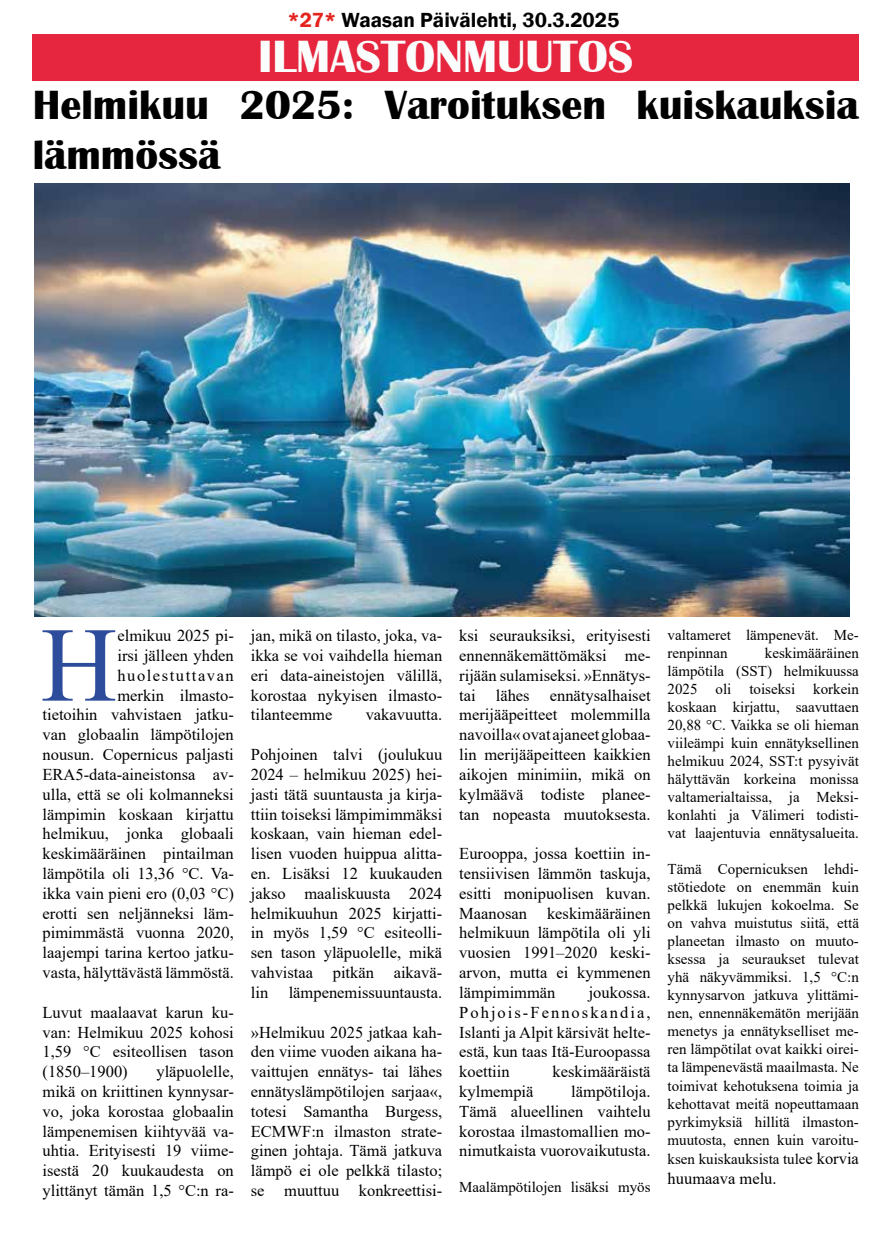
<style>
.page{position:relative;width:893px;height:1234px;background:#fff}
.page>*{position:absolute;margin:0;border:0;box-sizing:border-box;transform-origin:0 0}
.t1{font:106.2px "Times New Roman";color:#2e4c9c}
.t2{font:700 46.5px "Britannic";color:#fbfdfc}
.t3{font:700 42px/50.4px "Britannic";color:#000}
.t4{font:600 21px "Franklin Gothic";color:#000}
.t5{font:16.5px/19.8px "Times New Roman";color:#000;text-align:justify}
.t6{font:15px/18px "Times New Roman";color:#000;text-align:justify}
.s1{color:#e5231d}
.s2{font-size:16.5px}
</style>
<div class="page">
<div style="left:33px;top:34px;width:826px;height:47px;background:#e6263e"></div>
<img style="left:34px;top:184px;width:815px;height:433px">
<p class="t4" style="left:288px;top:8px;width:333px"><span class="s1">*27*</span> Waasan Päivälehti, 30.3.2025</p>
<h2 class="t2" style="left:258px;top:30px;width:377px">ILMASTONMUUTOS</h2>
<h3 class="t3" style="left:33px;top:80px;width:827px">Helmikuu 2025: Varoituksen kuiskauksia lämmössä</h3>
<p class="t5" style="left:43px;top:625px;width:193px;text-align:right">elmikuu 2025 pi-<br>irsi jälleen yhden huolestuttavan<br>merkin ilmasto-<br>tietoihin vahvistaen jatku&shy;van globaalin lämpötilojen nousun. Copernicus paljasti<br>ERA5-data-aineistonsa av&shy;ulla, että se oli kolmanneksi lämpimin koskaan kirjattu helmikuu, jonka globaali keskimääräinen pintailman lämpötila oli 13,36 °C. Va&shy;ikka vain pieni ero (0,03 °C) erotti sen neljänneksi läm&shy;pimimmästä vuonna 2020, laajempi tarina kertoo jatku&shy;vasta, hälyttävästä lämmöstä.</p>
<p class="t5" style="left:43px;top:1001px;width:193px">Luvut maalaavat karun ku&shy;van: Helmikuu 2025 kohosi 1,59 °C esiteollisen tason (1850–1900)</p>
<h1 class="t1" style="left:41px;top:590px;width:78px">H</h1>
<p class="t5" style="left:43px;top:1060px;width:193px;text-indent:114px">yläpuolelle, mikä on kriittinen kynnysar&shy;vo, joka korostaa globaalin lämpenemisen kiihtyvää va&shy;uhtia. Erityisesti 19 viime&shy;isestä 20 kuukaudesta on ylittänyt tämän 1,5 °C:n ra-</p>
<p class="t5" style="left:251px;top:625px;width:193px">jan, mikä on tilasto, joka, va&shy;ikka se voi vaihdella hieman eri data-aineistojen välillä, korostaa nykyisen ilmasto&shy;tilanteemme</p>
<p class="t5" style="left:366px;top:704px;width:78px">vakavuutta.</p>
<p class="t5" style="left:251px;top:744px;width:193px">Pohjoinen talvi (joulukuu 2024 – helmikuu 2025) hei&shy;jasti tätä suuntausta ja kirja&shy;ttiin toiseksi lämpimimmäksi koskaan, vain hieman edel&shy;lisen vuoden huippua alitta&shy;en. Lisäksi 12 kuukauden jakso maaliskuusta 2024 helmikuuhun 2025 kirjatti&shy;in myös 1,59 °C esiteolli&shy;sen tason yläpuolelle, mikä vahvistaa pitkän aikavä&shy;lin lämpenemissuuntausta.</p>
<p class="t5" style="left:251px;top:1021px;width:193px">»Helmikuu 2025 jatkaa kah&shy;den viime vuoden aikana ha&shy;vaittujen ennätys- tai lähes ennätyslämpötilojen sarjaa«, totesi Samantha Burgess, ECMWF:n ilmaston strate&shy;ginen johtaja. Tämä jatkuva lämpö ei ole pelkkä tilasto; se muuttuu konkreettisi-</p>
<p class="t5" style="left:459px;top:625px;width:193px">ksi seurauksiksi, erityisesti ennennäkemättömäksi me&shy;rijään sulamiseksi. »Ennätys&shy;tai lähes ennätysalhaiset merijääpeitteet molemmilla navoilla« ovat ajaneet globaa&shy;lin merijääpeitteen kaikkien aikojen minimiin, mikä on kylmäävä todiste planee&shy;tan nopeasta muutoksesta.</p>
<p class="t5" style="left:459px;top:843px;width:193px">Eurooppa, jossa koettiin in&shy;tensiivisen lämmön taskuja, esitti monipuolisen kuvan.<br>Maanosan keskimääräinen helmikuun lämpötila oli yli vuosien 1991–2020 keski&shy;arvon, mutta ei kymmenen lämpimimmän</p>
<p class="t5" style="left:459px;top:981px;width:193px;text-indent:129px">joukossa.<br>Pohjois-Fennoskandia, Islanti ja Alpit kärsivät helte&shy;estä, kun taas Itä-Euroopassa koettiin</p>
<p class="t5" style="left:553px;top:1060px;width:100px">keskimääräistä</p>
<p class="t5" style="left:459px;top:1080px;width:193px;text-indent:112px">lämpötiloja.<br>Tämä alueellinen vaihtelu korostaa ilmastomallien mo&shy;nimutkaista vuorovaikutusta.</p>
<p class="t6" style="left:459px;top:1177px;width:193px">Maalämpötilojen lisäksi myös</p>
<p class="t5" style="left:459px;top:1080px;width:76px">kylmempiä</p>
<p class="t6" style="left:668px;top:625px;width:193px">valtameret lämpenevät. Me&shy;renpinnan</p>
<p class="t6" style="left:668px;top:643px;width:193px;text-indent:97px">keskimääräinen lämpötila (SST) helmikuussa 2025 oli toiseksi korkein koskaan kirjattu, saavuttaen 20,88 °C. Vaikka se oli hieman viileämpi kuin ennätyksellinen helmikuu 2024, SST:t pysyivät hälyttävän korkeina monissa valtamerialtaissa, ja Meksi&shy;konlahti ja Välimeri todisti&shy;vat laajentuvia ennätysalueita.</p>
<p class="t6" style="left:668px;top:859px;width:193px">Tämä Copernicuksen lehdi&shy;stötiedote on enemmän kuin pelkkä lukujen kokoelma. Se on vahva muistutus siitä, että planeetan ilmasto on muuto&shy;ksessa ja seuraukset tulevat yhä näkyvämmiksi. 1,5 °C:n kynnysarvon jatkuva ylittämi&shy;nen, ennennäkemätön merijään menetys ja ennätykselliset me&shy;ren lämpötilat ovat kaikki oirei&shy;ta lämpenevästä maailmasta. Ne toimivat kehotuksena toimia ja kehottavat meitä nopeuttamaan pyrkimyksiä hillitä ilmaston&shy;muutosta, ennen kuin varoitu-</p>
<p class="t6" style="left:668px;top:1149px;width:193px">ksen kuiskauksista tule<span class="s2">e korvia</span></p>
<p class="t5" style="left:668px;top:1167px;width:111px">huumaava melu.</p>
</div>
